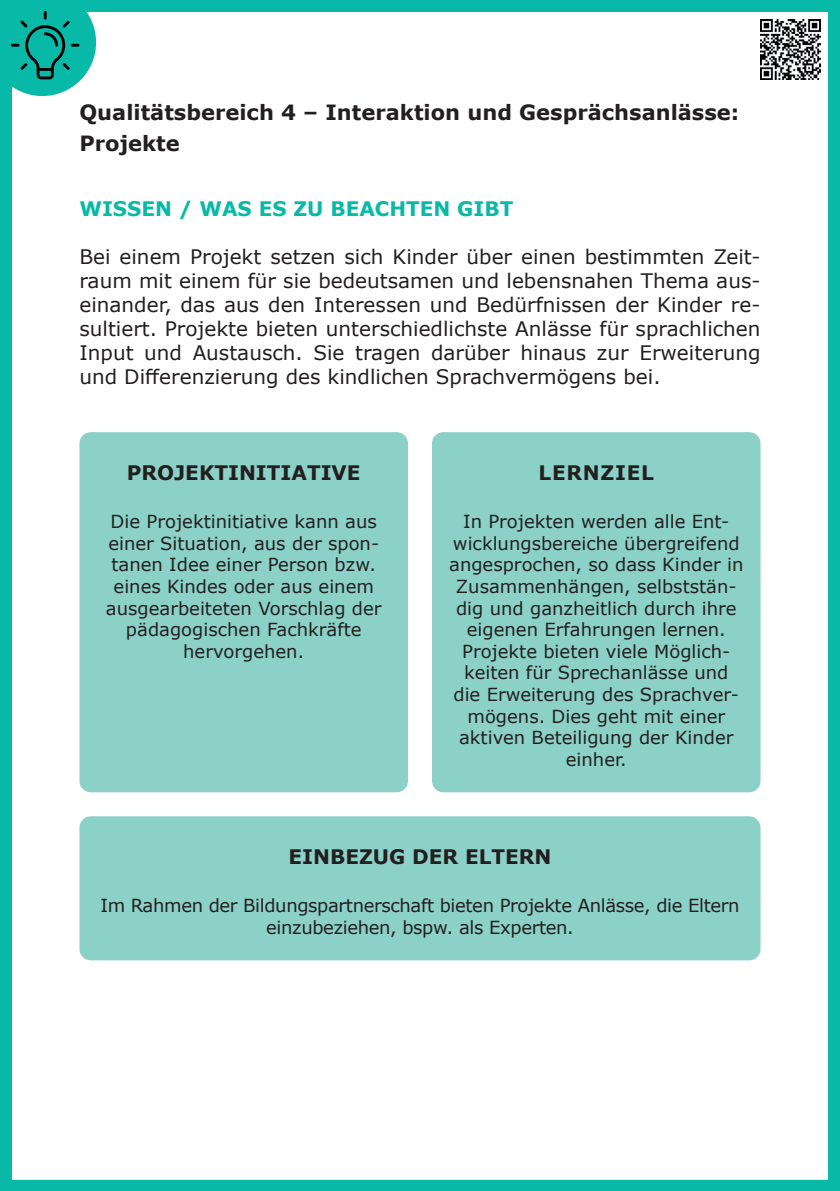
<style>
.page{position:relative;width:840px;height:1191px;background:#fff}
.page>*{position:absolute;margin:0;border:0;box-sizing:border-box;transform-origin:0 0}
.t1{font:700 21px "Verdana";color:#231f20}
.t2{font:20px/24px "Verdana";color:#231f20;text-align:justify}
.t3{font:700 20px "Verdana";color:#231f20}
.t4{font:700 20px "Verdana";color:#08b9a7}
.t5{font:700 20px "Verdana";letter-spacing:.035em;color:#231f20}
.t6{font:18px/21.6px "Verdana";color:#231f20;text-align:center}
.t7{font:18px/21.6px "Verdana";letter-spacing:-.02em;color:#231f20;text-align:center}
</style>
<div class="page">
<div style="left:0;top:0;width:839px;height:1191px;border:12px solid #08b9a7"></div>
<svg style="left:0;top:0;width:96px;height:96px;background:#1bb1a2"></svg>
<div style="left:432px;top:432px;width:328px;height:360px;background:#8bd1c7;border-radius:11px"></div>
<div style="left:79px;top:432px;width:329px;height:360px;background:#8bd1c7;border-radius:11px"></div>
<div style="left:79px;top:816px;width:681px;height:144px;background:#8bd1c7;border-radius:11px"></div>
<img style="left:760px;top:19px;width:60px;height:60px">
<p class="t1" style="left:79px;top:97px;width:661px">Qualitätsbereich 4 – Interaktion und Gesprächsanlässe:</p>
<p class="t1" style="left:79px;top:129px;width:102px">Projekte</p>
<p class="t4" style="left:79px;top:195px;width:435px">WISSEN / WAS ES ZU BEACHTEN GIBT</p>
<p class="t2" style="left:79px;top:245px;width:682px">Bei einem Projekt setzen sich Kinder über einen bestimmten Zeit&shy;raum mit einem für sie bedeutsamen und lebensnahen Thema aus&shy;einander, das aus den Interessen und Bedürfnissen der Kinder re&shy;sultiert. Projekte bieten unterschiedlichste Anlässe für sprachlichen Input und Austausch. Sie tragen darüber hinaus zur Erweiterung und Differenzierung des kindlichen Sprachvermögens bei.</p>
<p class="t3" style="left:127px;top:459px;width:235px">PROJEKTINITIATIVE</p>
<p class="t6" style="left:106px;top:510px;width:277px">Die Projektinitiative kann aus einer Situation, aus der spon&shy;tanen Idee einer Person bzw. eines Kindes oder aus einem ausgearbeiteten Vorschlag der pädagogischen Fachkräfte hervorgehen.</p>
<p class="t5" style="left:538px;top:459px;width:117px">LERNZIEL</p>
<p class="t6" style="left:449px;top:510px;width:295px">In Projekten werden alle Ent&shy;wicklungsbereiche übergreifend angesprochen, so dass Kinder in<br>Zusammenhängen, selbststän&shy;dig und ganzheitlich durch ihre eigenen Erfahrungen lernen.<br>Projekte bieten viele Möglich&shy;keiten für Sprechanlässe und die Erweiterung des Sprachver&shy;mögens. Dies geht mit einer aktiven Beteiligung der Kinder einher.</p>
<p class="t3" style="left:288px;top:843px;width:264px">EINBEZUG DER ELTERN</p>
<p class="t7" style="left:100px;top:894px;width:640px">Im Rahmen der Bildungspartnerschaft bieten Projekte Anlässe, die Eltern einzubeziehen, bspw. als Experten.</p>
</div>
